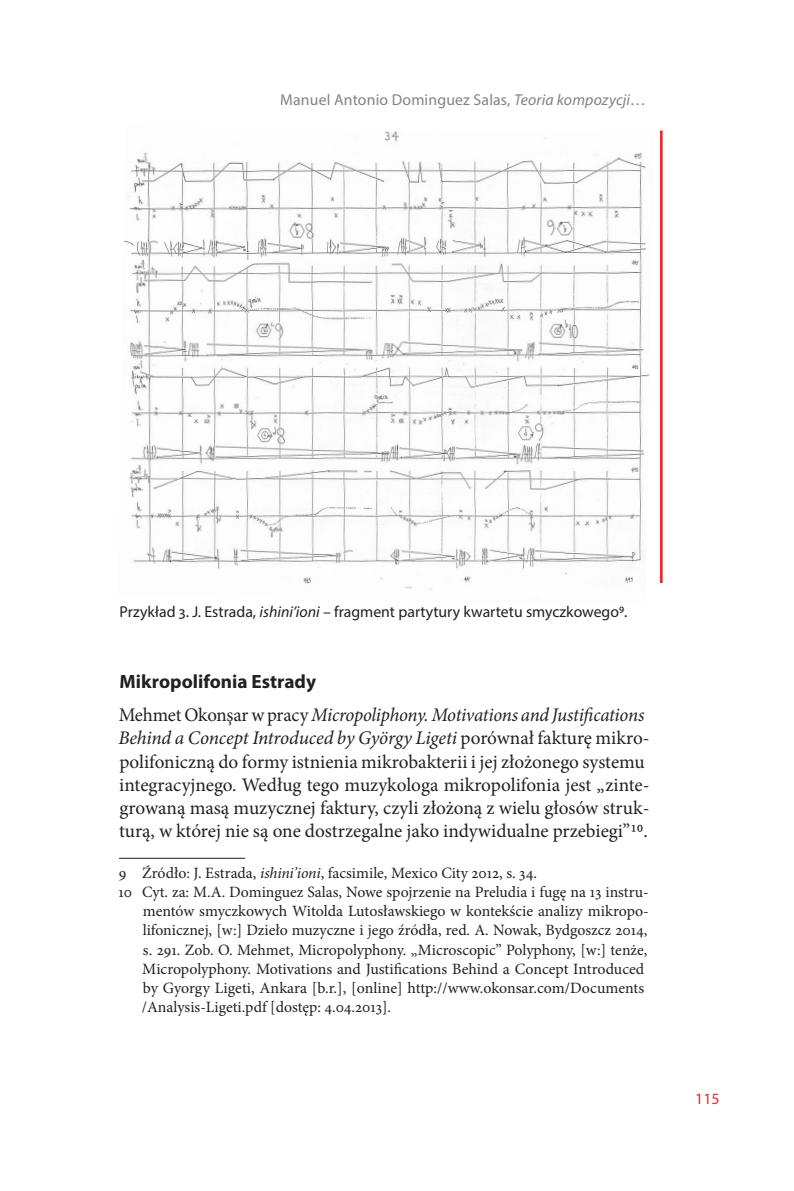
<style>
.page{position:relative;width:794px;height:1191px;background:#fff}
.page>*{position:absolute;margin:0;border:0;box-sizing:border-box;transform-origin:0 0}
.t1{font:19.25px/23.1px "Minion Pro";color:#231f20}
.t2{font:700 19.25px "Myriad Pro";color:#231f20}
.t3{font:15.75px "Minion Pro";color:#231f20}
.t4{font:15.75px "Myriad Pro";color:#231f20}
.t5{font:15.75px "Myriad Pro";letter-spacing:.01em;color:#808285}
.t6{font:15.75px "Myriad Pro";color:#ee272a}
.s1{font-style:italic}
</style>
<div class="page">
<hr style="left:119px;top:858px;width:126px;height:1px;background:#231f20">
<img style="left:124px;top:131px;width:525px;height:471px">
<hr style="left:660px;top:130px;width:2px;height:453px;background:#ee272a">
<p class="t5" style="left:280px;top:90px;width:367px">Manuel Antonio Dominguez Salas, <span class="s1">Teoria kompozycji…</span></p>
<p class="t4" style="left:120px;top:602px;width:509px">Przykład 3. J. Estrada, <span class="s1">ishini’ioni</span> – fragment partytury kwartetu smyczkowego9.</p>
<p class="t2" style="left:119px;top:668px;width:198px">Mikropolifonia Estrady</p>
<p class="t1" style="left:118px;top:703px;width:533px">Mehmet Okonşar w pracy <span class="s1">Micropoliphony. Motivations and Justifications Behind a Concept Introduced by György Ligeti</span> porównał fakturę mikro&shy;polifoniczną do formy istnienia mikrobakterii i jej złożonego systemu integracyjnego. Według tego muzykologa mikropolifonia jest „zinte&shy;growaną masą muzycznej faktury, czyli złożoną z wielu głosów struk&shy;turą, w której nie są one dostrzegalne jako indywidualne przebiegi”10.</p>
<p class="t3" style="left:119px;top:862px;width:420px">9 Źródło: J. Estrada, <span class="s1">ishini’ioni</span>, facsimile, Mexico City 2012, s. 34.</p>
<p class="t3" style="left:119px;top:881px;width:532px">10 Cyt. za: M.A. Dominguez Salas, Nowe spojrzenie na Preludia i fugę na 13 instru-</p>
<p class="t3" style="left:143px;top:900px;width:507px">mentów smyczkowych Witolda Lutosławskiego w kontekście analizy mikropo-</p>
<p class="t3" style="left:143px;top:919px;width:506px">lifonicznej, [w:] Dzieło muzyczne i jego źródła, red. A. Nowak, Bydgoszcz 2014,</p>
<p class="t3" style="left:143px;top:939px;width:506px">s. 291. Zob. O. Mehmet, Micropolyphony. „Microscopic” Polyphony, [w:] tenże,</p>
<p class="t3" style="left:142px;top:958px;width:503px">Micropolyphony. Motivations and Justifications Behind a Concept Introduced</p>
<p class="t3" style="left:143px;top:977px;width:503px">by Gyorgy Ligeti, Ankara [b.r.], [online] http://www.okonsar.com/Documents</p>
<p class="t3" style="left:142px;top:996px;width:251px">/Analysis-Ligeti.pdf [dostęp: 4.04.2013].</p>
<p class="t6" style="left:695px;top:1088px;width:26px">115</p>
</div>
